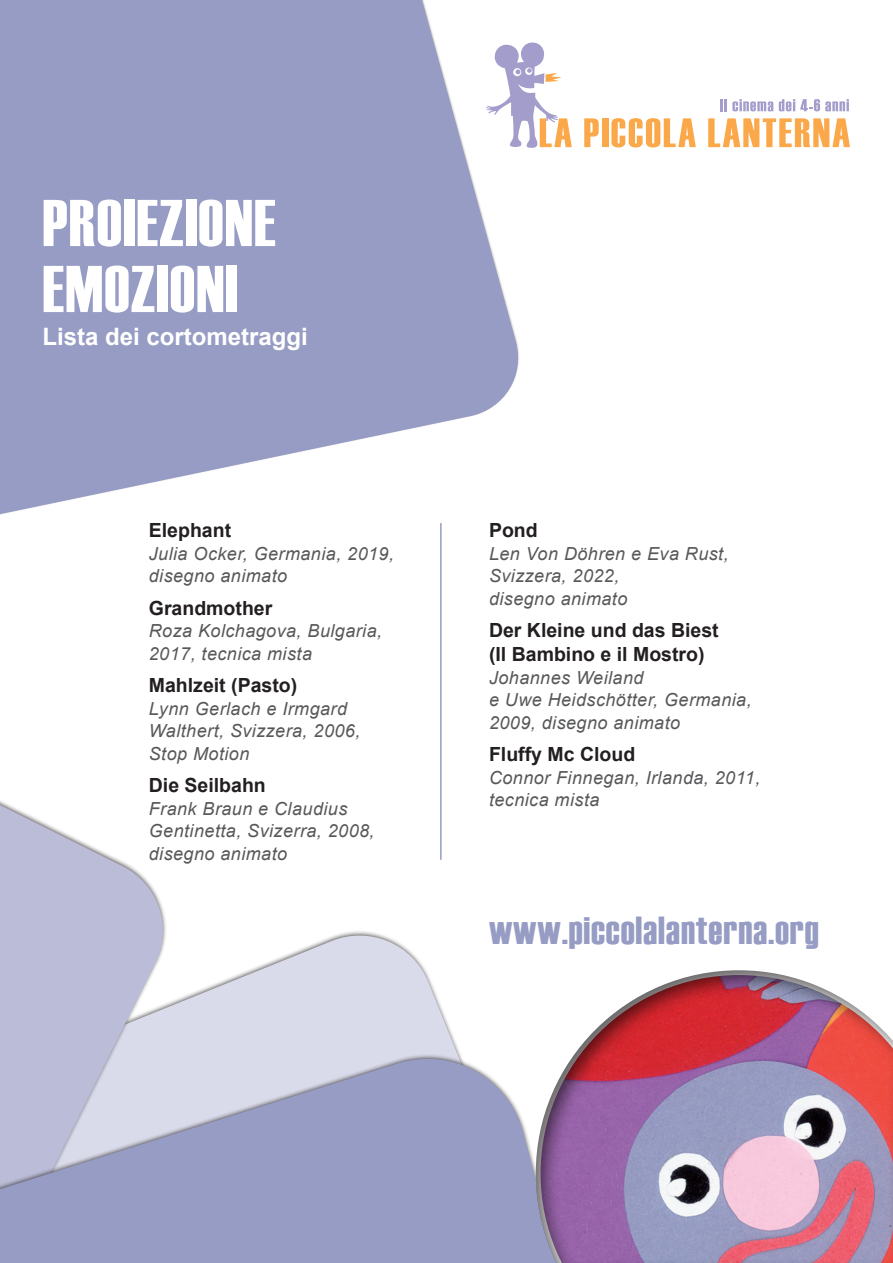
<style>
.page{position:relative;width:893px;height:1263px;background:#fff}
.page>*{position:absolute;margin:0;border:0;box-sizing:border-box;transform-origin:0 0}
.Titre_séance{font:66px "Haettenschweiler";letter-spacing:.02em;color:#fff}
.t1{font:39px "Haettenschweiler";letter-spacing:.025em;color:#969cc4}
.Liste{font:700 24px "Arial";color:#fff}
.Titre_CM{font:700 19.5px "Arial";color:#231f20}
.Fiche_technique{font:italic 18px/22.5px "Arial";letter-spacing:.025em;color:#57585a}
</style>
<div class="page">
<svg style="left:0;top:0;width:519px;height:515px;fill:#969cc4"></svg>
<hr style="left:440px;top:523px;width:2px;height:337px;background:#969cc4">
<svg style="left:584px;top:118px;width:15px;height:29px"></svg>
<div style="left:602px;top:118px;width:6px;height:29px;background:#faa84a"></div>
<svg style="left:611px;top:118px;width:85px;height:29px"></svg>
<svg style="left:708px;top:118px;width:142px;height:29px"></svg>
<svg style="left:721px;top:99px;width:52px;height:12px"></svg>
<svg style="left:779px;top:99px;width:70px;height:12px"></svg>
<svg style="left:486px;top:43px;width:86px;height:105px"></svg>
<svg style="left:173px;top:931px;width:284px;height:115px;fill:#dadbea"></svg>
<svg style="left:0;top:800px;width:173px;height:246px;fill:#bbbdd8"></svg>
<svg style="left:0;top:1046px;width:535px;height:217px;fill:#969cc4"></svg>
<div style="left:535px;top:968px;width:358px;height:295px;background:#231f20;opacity:.7"></div>
<p class="Titre_séance" style="left:43px;top:185px;width:235px">PROIEZIONE</p>
<p class="Titre_séance" style="left:43px;top:251px;width:197px">EMOZIONI</p>
<p class="Liste" style="left:43px;top:321px;width:267px">Lista dei cortometraggi</p>
<p class="Titre_CM" style="left:149px;top:517px;width:84px">Elephant</p>
<p class="Fiche_technique" style="left:149px;top:542px;width:247px">Julia Ocker, Germania, 2019, disegno animato</p>
<p class="Titre_CM" style="left:149px;top:595px;width:125px">Grandmother</p>
<p class="Fiche_technique" style="left:149px;top:620px;width:235px">Roza Kolchagova, Bulgaria,<br>2017, tecnica mista</p>
<p class="Titre_CM" style="left:149px;top:673px;width:150px">Mahlzeit (Pasto)</p>
<p class="Fiche_technique" style="left:149px;top:697px;width:213px">Lynn Gerlach e Irmgard<br>Walthert, Svizzera, 2006,<br>Stop Motion</p>
<p class="Titre_CM" style="left:149px;top:773px;width:119px">Die Seilbahn</p>
<p class="Fiche_technique" style="left:149px;top:797px;width:227px">Frank Braun e Claudius<br>Gentinetta, Svizerra, 2008, disegno animato</p>
<p class="Titre_CM" style="left:489px;top:517px;width:50px">Pond</p>
<p class="Fiche_technique" style="left:489px;top:542px;width:241px">Len Von Döhren e Eva Rust,<br>Svizzera, 2022,<br>disegno animato</p>
<p class="Titre_CM" style="left:489px;top:617px;width:231px">Der Kleine und das Biest</p>
<p class="Titre_CM" style="left:489px;top:641px;width:217px">(Il Bambino e il Mostro)</p>
<p class="Fiche_technique" style="left:489px;top:666px;width:264px">Johannes Weiland<br>e Uwe Heidschötter, Germania,<br>2009, disegno animato</p>
<p class="Titre_CM" style="left:489px;top:742px;width:148px">Fluffy Mc Cloud</p>
<p class="Fiche_technique" style="left:489px;top:766px;width:273px">Connor Finnegan, Irlanda, 2011, tecnica mista</p>
<p class="t1" style="left:489px;top:908px;width:331px">www.piccolalanterna.org</p>
</div>
